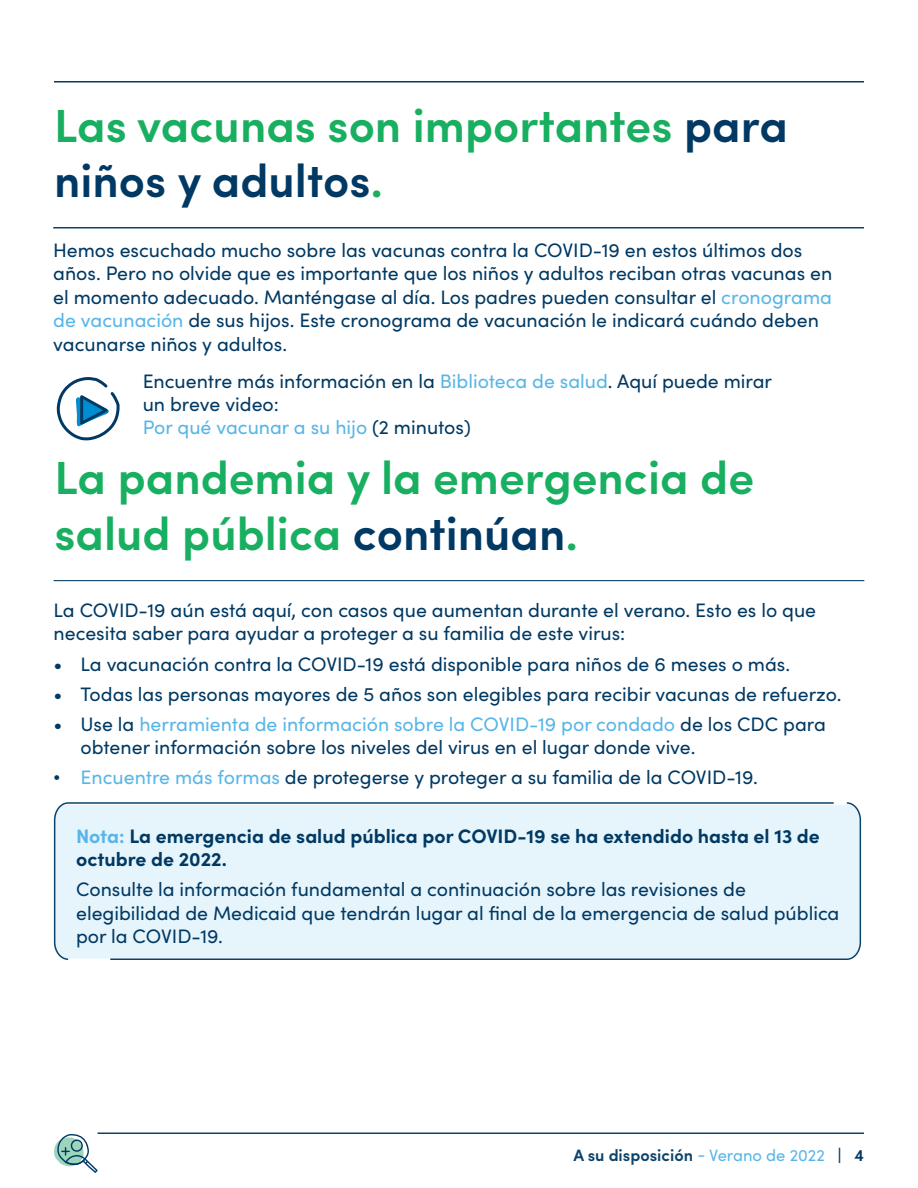
<style>
.page{position:relative;width:918px;height:1188px;background:#fff}
.page>*{position:absolute;margin:0;border:0;box-sizing:border-box;transform-origin:0 0}
.t1{font:600 46.5px/55.8px "Sofia Pro";color:#18af60}
.t2{font:19.5px/23.4px "Sofia Pro";color:#003963}
.t3{font:700 19.5px/23.4px "Sofia Pro";color:#003963}
.t4{font:19.5px "Sofia Pro";color:#58b6e7}
.t5{font:600 16.5px "Sofia Pro";color:#0c436a}
.s1{color:#003963}
.s2{color:#58b6e7}
.s3{font-family:"Plantin MT Pro"}
.s4{font-weight:400;color:#58b6e7}
.s5{font-weight:900;color:#003963}
</style>
<div class="page">
<hr style="left:98px;top:1132px;width:766px;height:2px;background:#0c436a">
<hr style="left:54px;top:81px;width:810px;height:1px;background:#003963">
<svg style="left:54px;top:1134px;width:44px;height:39px"></svg>
<svg style="left:835px;top:802px;width:27px;height:158px;background:#d9e9f1"></svg>
<div style="left:53px;top:802px;width:782px;height:158px;background:#e6f4fb"></div>
<hr style="left:53px;top:227px;width:811px;height:2px;background:#0c436a">
<hr style="left:54px;top:580px;width:810px;height:1px;background:#0c436a">
<svg style="left:56px;top:377px;width:64px;height:64px"></svg>
<p class="t1" style="left:54px;top:94px;width:735px">Las vacunas son importantes <span class="s1">para niños y adultos</span>.</p>
<p class="t2" style="left:53px;top:237px;width:781px">Hemos escuchado mucho sobre las vacunas contra la COVID-19 en estos últimos dos años. Pero no olvide que es importante que los niños y adultos reciban otras vacunas en el momento adecuado. Manténgase al día. Los padres pueden consultar el <span class="s2">cronograma de vacunación</span> de sus hijos. Este cronograma de vacunación le indicará cuándo deben vacunarse niños y adultos.</p>
<p class="t2" style="left:143px;top:368px;width:631px">Encuentre más información en la <span class="s2">Biblioteca de salud</span>. Aquí puede mirar un breve video:</p>
<p class="t4" style="left:143px;top:413px;width:330px">Por qué vacunar a su hijo <span class="s1">(2 minutos)</span></p>
<p class="t1" style="left:54px;top:447px;width:701px">La pandemia y la emergencia de salud pública <span class="s1">continúan</span>.</p>
<p class="t2" style="left:54px;top:597px;width:764px">La COVID-19 aún está aquí, con casos que aumentan durante el verano. Esto es lo que necesita saber para ayudar a proteger a su familia de este virus:</p>
<p class="t2" style="left:54px;top:651px;width:738px">• La vacunación contra la COVID-19 está disponible para niños de 6 meses o más.</p>
<p class="t2" style="left:54px;top:681px;width:789px">• Todas las personas mayores de 5 años son elegibles para recibir vacunas de refuerzo.</p>
<p class="t2" style="left:81px;top:711px;width:747px;text-indent:-27px">• Use la <span class="s2">herramienta de información sobre la COVID-19 por condado</span> de los CDC para obtener información sobre los niveles del virus en el lugar donde vive.</p>
<p class="t2" style="left:54px;top:765px;width:706px"><span class="s3">•</span> <span class="s2">Encuentre más formas</span> de protegerse y proteger a su familia de la COVID-19.</p>
<p class="t3" style="left:76px;top:823px;width:745px"><span class="s2">Nota:</span> La emergencia de salud pública por COVID-19 se ha extendido hasta el 13 de octubre de 2022.</p>
<p class="t2" style="left:76px;top:877px;width:765px">Consulte la información fundamental a continuación sobre las revisiones de elegibilidad de Medicaid que tendrán lugar al final de la emergencia de salud pública por la COVID-19.</p>
<p class="t5" style="left:573px;top:1142px;width:292px">A su disposición <span class="s4">- Verano de 2022</span> <span class="s5">|</span> <span class="s1">4</span></p>
</div>
